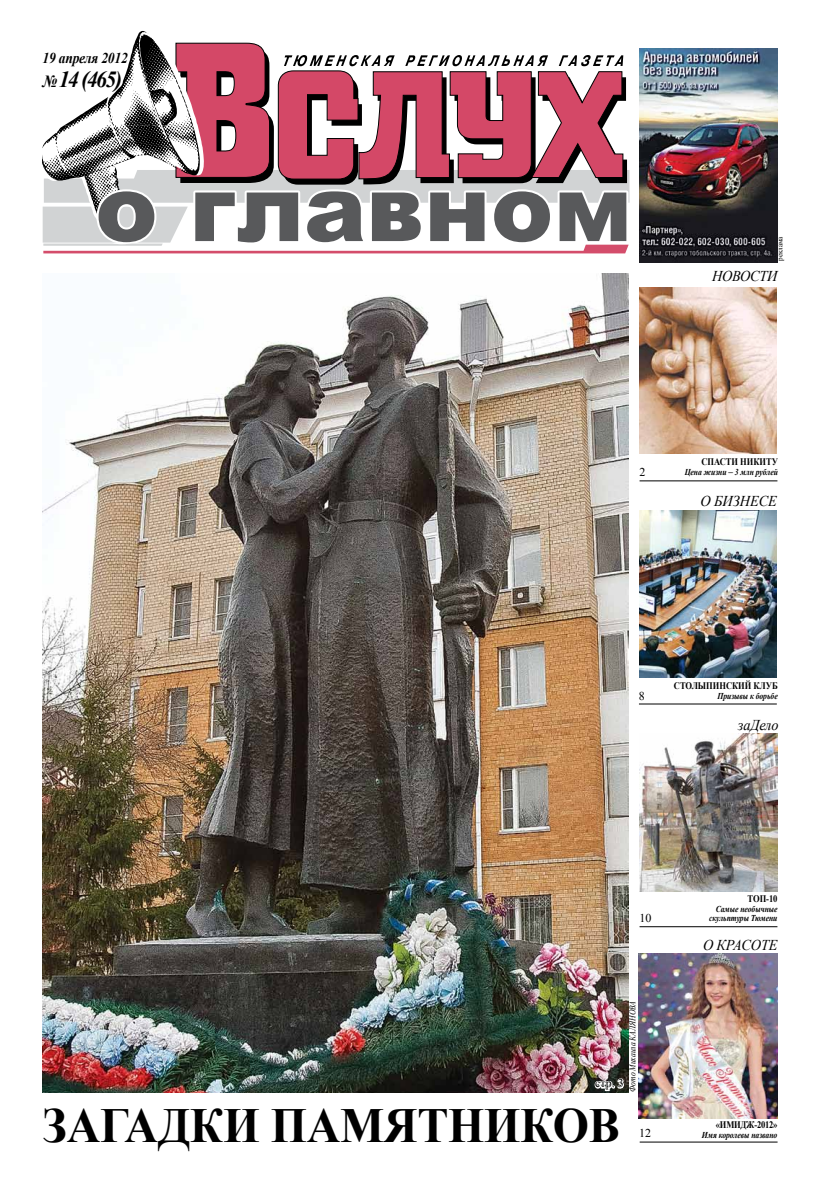
<style>
.page{position:relative;width:820px;height:1191px;background:#fff}
.page>*{position:absolute;margin:0;border:0;box-sizing:border-box;transform-origin:0 0}
.t1{font:900 93.7px "Arial";color:#58595b}
.t2{font:900 87.9px "Arial";color:#58595b}
.t3{font:700 49px "Times New Roman";letter-spacing:-.005em;color:#000;scale:.95 1}
.t4{font:italic 700 23px "Times New Roman";color:#000;scale:.95 1}
.t5{font:italic 15px "Times New Roman";letter-spacing:-.01em;color:#000;scale:.95 1}
.t6{font:italic 700 15px "Times New Roman";letter-spacing:-.015em;color:#000;scale:.9 1}
.t7{font:12px "Times New Roman";color:#000}
.t8{font:700 10px "Times New Roman";letter-spacing:-.005em;color:#000;scale:.85 1}
.t9{font:700 10px "Times New Roman";letter-spacing:-.025em;color:#000;scale:.85 1}
.t10{font:italic 700 9px/9.9px "Times New Roman";letter-spacing:-.005em;color:#000;text-align:right;scale:.85 1}
.t11{font:italic 9px "Times New Roman";color:#000;scale:.85 1}
.t12{font:7.5px "Times New Roman";letter-spacing:-.005em;color:#000;scale:.95 1}
.s1{font-size:17px}
.s2{font-size:9.5px}
</style>
<div class="page">
<svg style="left:42px;top:30px;width:587px;height:223px"></svg>
<img style="left:638px;top:953px;width:139px;height:165px">
<img style="left:42px;top:273px;width:586px;height:819px">
<hr style="left:639px;top:926px;width:138px;height:1px;background:#000">
<hr style="left:639px;top:1141px;width:138px;height:1px;background:#000">
<hr style="left:639px;top:480px;width:138px;height:1px;background:#000">
<hr style="left:638px;top:703px;width:138px;height:1px;background:#000">
<img style="left:639px;top:49px;width:138px;height:213px">
<svg style="left:592px;top:1069px;width:33px;height:23px"></svg>
<img style="left:639px;top:287px;width:137px;height:166px">
<img style="left:639px;top:510px;width:137px;height:167px">
<img style="left:639px;top:733px;width:138px;height:158px">
<h3 class="t6" style="left:42px;top:47px;width:96px">19 апреля 2012</h3>
<h3 class="t4" style="left:42px;top:63px;width:85px"><span class="s1">№</span> 14 (465)</h3>
<h1 class="t1" style="left:189px;top:154px;width:445px">главном</h1>
<h2 class="t2" style="left:93px;top:159px;width:506px">о главном</h2>
<p class="t12" style="left:774px;top:261px;width:27px;rotate:-90deg">реклама</p>
<h3 class="t5" style="left:711px;top:266px;width:70px">новости</h3>
<h3 class="t7" style="left:639px;top:464px;width:7px">2</h3>
<p class="t8" style="left:701px;top:455px;width:91px">спасти никиту</p>
<p class="t10" style="left:684px;top:467px;width:111px">Цена жизни <span class="s2">–</span> 3 млн рублей</p>
<h3 class="t5" style="left:700px;top:490px;width:82px">о бизнесе</h3>
<h3 class="t7" style="left:638px;top:688px;width:7px">8</h3>
<p class="t8" style="left:673px;top:679px;width:124px">столыпинский клуб</p>
<p class="t10" style="left:717px;top:691px;width:72px">Призывы к борьбе</p>
<h3 class="t5" style="left:737px;top:715px;width:44px">задело</h3>
<h3 class="t7" style="left:639px;top:909px;width:13px">10</h3>
<p class="t11" style="left:626px;top:1091px;width:108px;rotate:-90deg">Фото Михаила КАЛЯНОВА</p>
<h3 class="t7" style="left:595px;top:1075px;width:30px">стр. 3</h3>
<h3 class="t3" style="left:42px;top:1091px;width:609px">загадки памятников</h3>
<h3 class="t7" style="left:638px;top:1125px;width:13px">12</h3>
<p class="t8" style="left:747px;top:891px;width:37px">топ-10</p>
<p class="t10" style="left:708px;top:903px;width:82px">Самые необычные скульптуры Тюмени</p>
<h3 class="t5" style="left:703px;top:934px;width:80px">о красоте</h3>
<p class="t9" style="left:715px;top:1117px;width:74px">«имидж-2012»</p>
<p class="t10" style="left:701px;top:1129px;width:90px">Имя королевы названо</p>
</div>
